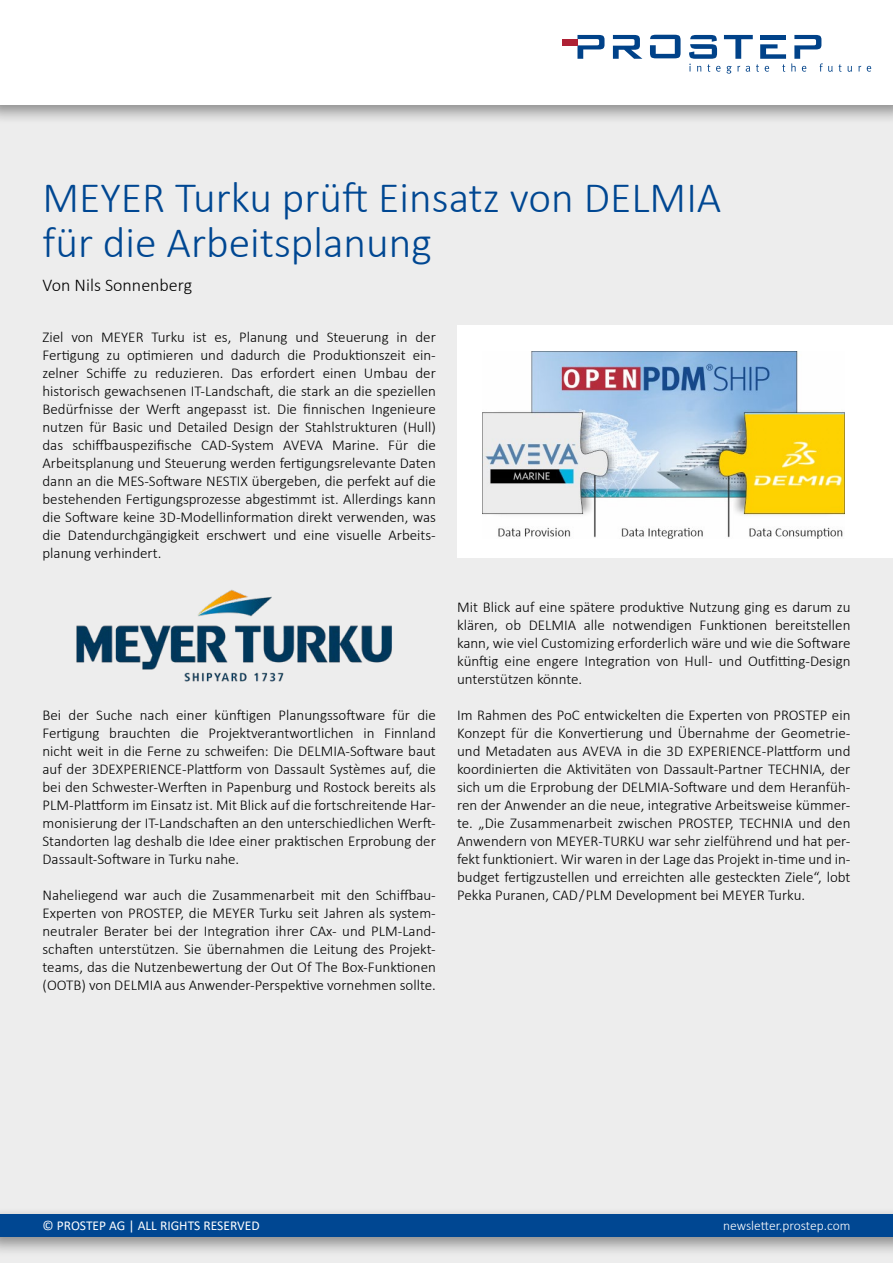
<style>
.page{position:relative;width:893px;height:1263px;background:#fff}
.page>*{position:absolute;margin:0;border:0;box-sizing:border-box;transform-origin:0 0}
.t1{font:300 43.5px/45px "Calibri";color:#004792}
.t2{font:300 18px "Calibri";color:#000}
.t3{font:300 15px/18px "Calibri";color:#000;text-align:justify}
.t4{font:13.5px "Calibri";color:#fff}
.t5{font:300 13.5px "Calibri";color:#fff}
</style>
<div class="page">
<div style="left:0;top:89px;width:893px;height:1174px;background:#ededed"></div>
<div style="left:0;top:0;width:893px;height:124px;background:#000;opacity:.43"></div>
<div style="left:0;top:0;width:893px;height:104px;background:#fff"></div>
<div style="left:0;top:1206px;width:893px;height:51px;background:#000;opacity:.43"></div>
<div style="left:0;top:1214px;width:893px;height:23px;background:#004792"></div>
<svg style="left:650px;top:35px;width:31px;height:23px"></svg>
<svg style="left:577px;top:35px;width:27px;height:24px"></svg>
<svg style="left:613px;top:35px;width:29px;height:24px"></svg>
<div style="left:562px;top:39px;width:15px;height:6px;background:#ae2135"></div>
<svg style="left:839px;top:64px;width:3px;height:8px"></svg>
<svg style="left:848px;top:66px;width:4px;height:6px"></svg>
<svg style="left:858px;top:66px;width:3px;height:6px"></svg>
<svg style="left:867px;top:66px;width:4px;height:6px"></svg>
<svg style="left:689px;top:35px;width:144px;height:39px"></svg>
<hr style="left:760px;top:35px;width:26px;height:4px;background:#004289">
<img style="left:76px;top:589px;width:316px;height:93px">
<div style="left:457px;top:325px;width:436px;height:233px;background:#fff"></div>
<img style="left:483px;top:352px;width:362px;height:186px">
<h1 class="t1" style="left:43px;top:175px;width:680px">MEYER Turku prüft Einsatz von DELMIA für die Arbeitsplanung</h1>
<p class="t2" style="left:43px;top:274px;width:151px">Von Nils Sonnenberg</p>
<p class="t3" style="left:43px;top:328px;width:395px">Ziel von MEYER Turku ist es, Planung und Steuerung in der Fertigung zu optimieren und dadurch die Produktionszeit ein&shy;zelner Schiffe zu reduzieren. Das erfordert einen Umbau der historisch gewachsenen IT-Landschaft, die stark an die speziellen Bedürfnisse der Werft angepasst ist. Die finnischen Ingenieure nutzen für Basic und Detailed Design der Stahlstrukturen (Hull) das schiffbauspezifische CAD-System AVEVA Marine. Für die Arbeitsplanung und Steuerung werden fertigungsrelevante Daten dann an die MES-Software NESTIX übergeben, die perfekt auf die bestehenden Fertigungsprozesse abgestimmt ist. Allerdings kann die Software keine 3D-Modellinformation direkt verwenden, was die Datendurchgängigkeit erschwert und eine visuelle Arbeits&shy;planung verhindert.</p>
<p class="t3" style="left:43px;top:706px;width:395px">Bei der Suche nach einer künftigen Planungssoftware für die Fertigung brauchten die Projektverantwortlichen in Finnland nicht weit in die Ferne zu schweifen: Die DELMIA-Software baut auf der 3DEXPERIENCE-Plattform von Dassault Systèmes auf, die bei den Schwester-Werften in Papenburg und Rostock bereits als PLM-Plattform im Einsatz ist. Mit Blick auf die fortschreitende Har&shy;monisierung der IT-Landschaften an den unterschiedlichen Werft-Standorten lag deshalb die Idee einer praktischen Erprobung der Dassault-Software in Turku nahe.</p>
<p class="t3" style="left:43px;top:886px;width:395px">Naheliegend war auch die Zusammenarbeit mit den Schiffbau-Experten von PROSTEP, die MEYER Turku seit Jahren als system&shy;neutraler Berater bei der Integration ihrer CAx- und PLM-Land&shy;schaften unterstützen. Sie übernahmen die Leitung des Projekt&shy;teams, das die Nutzenbewertung der Out Of The Box-Funktionen (OOTB) von DELMIA aus Anwender-Perspektive vornehmen sollte.</p>
<p class="t3" style="left:457px;top:598px;width:395px">Mit Blick auf eine spätere produktive Nutzung ging es darum zu klären, ob DELMIA alle notwendigen Funktionen bereitstellen kann, wie viel Customizing erforderlich wäre und wie die Software künftig eine engere Integration von Hull- und Outfitting-Design unterstützen könnte.</p>
<p class="t3" style="left:457px;top:706px;width:395px">Im Rahmen des PoC entwickelten die Experten von PROSTEP ein Konzept für die Konvertierung und Übernahme der Geometrie&shy;und Metadaten aus AVEVA in die 3D EXPERIENCE-Plattform und koordinierten die Aktivitäten von Dassault-Partner TECHNIA, der sich um die Erprobung der DELMIA-Software und dem Heranfüh&shy;ren der Anwender an die neue, integrative Arbeitsweise kümmer&shy;te. „Die Zusammenarbeit zwischen PROSTEP, TECHNIA und den Anwendern von MEYER-TURKU war sehr zielführend und hat per&shy;fekt funktioniert. Wir waren in der Lage das Projekt in-time und in&shy;budget fertigzustellen und erreichten alle gesteckten Ziele“, lobt Pekka Puranen, CAD / PLM Development bei MEYER Turku.</p>
<p class="t4" style="left:43px;top:1216px;width:219px">© PROSTEP AG | ALL RIGHTS RESERVED</p>
<p class="t5" style="left:723px;top:1217px;width:129px">newsletter.prostep.com</p>
</div>
